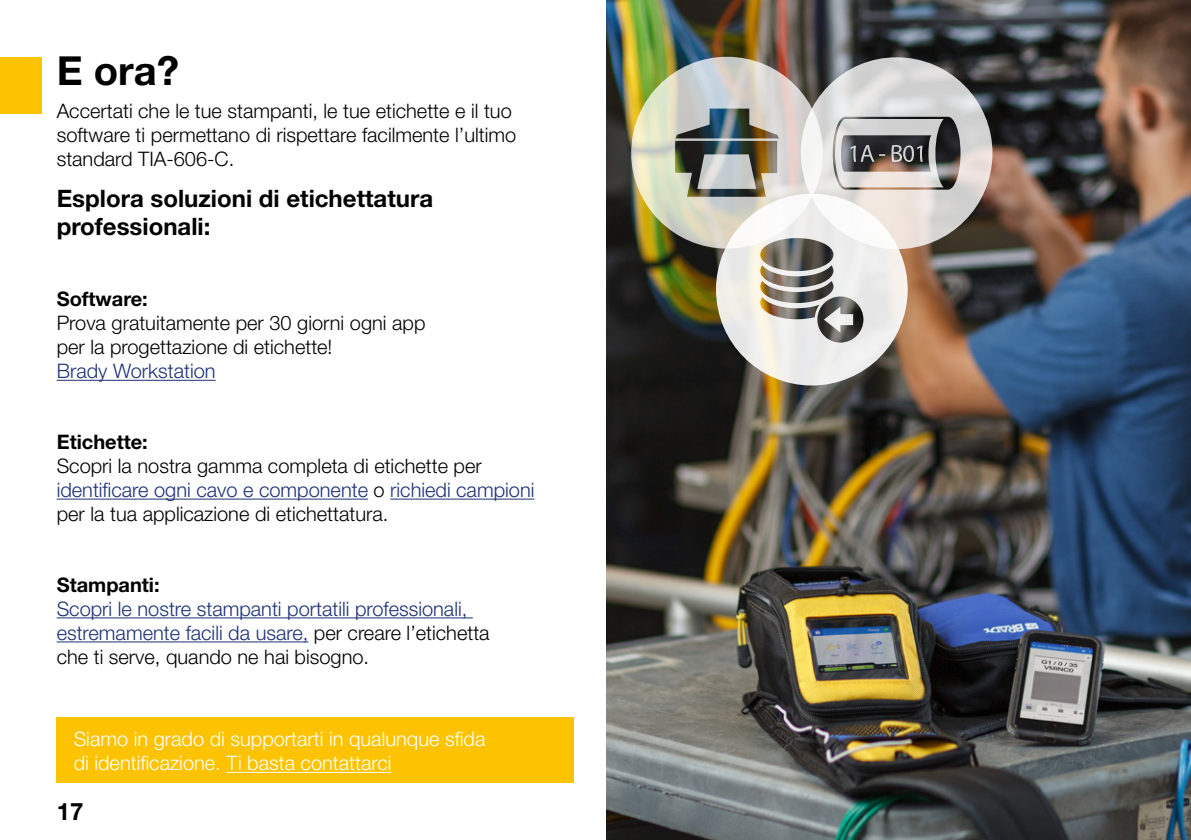
<style>
.page{position:relative;width:1191px;height:840px;background:#fff}
.page>*{position:absolute;margin:0;border:0;box-sizing:border-box;transform-origin:0 0}
.t1{font:700 40px "Helvetica Neue LT Pro";color:#000}
.t2{font:700 24px/28.8px "Helvetica Neue LT Pro";color:#000}
.t3{font:300 20px/24px "Helvetica Neue LT Pro";color:#000}
.t4{font:300 20px/24px "Helvetica Neue LT Pro";color:#1d3176}
.t5{font:300 20px/24px "Helvetica Neue LT Pro";color:#fff}
.t6{font:700 20px "Helvetica Neue LT Pro";color:#000}
.s1{color:#1d3176}
.s2{color:#000}
</style>
<div class="page">
<div style="left:57px;top:717px;width:517px;height:65px;background:#fdc300"></div>
<div style="left:0;top:57px;width:42px;height:56px;background:#fdc300"></div>
<hr style="left:57px;top:379px;width:159px;height:1px;background:#1d3176">
<hr style="left:57px;top:498px;width:311px;height:1px;background:#1d3176">
<hr style="left:390px;top:498px;width:144px;height:1px;background:#1d3176">
<hr style="left:57px;top:617px;width:416px;height:1px;background:#1d3176">
<hr style="left:57px;top:641px;width:251px;height:1px;background:#1d3176">
<hr style="left:226px;top:771px;width:165px;height:1px;background:#fff">
<img style="left:607px;top:0;width:584px;height:839px">
<img style="left:631px;top:57px;width:361px;height:328px">
<h1 class="t1" style="left:57px;top:46px;width:124px">E ora?</h1>
<p class="t3" style="left:57px;top:99px;width:461px">Accertati che le tue stampanti, le tue etichette e il tuo software ti permettano di rispettare facilmente l’ultimo standard TIA-606-C.</p>
<p class="t2" style="left:57px;top:183px;width:378px">Esplora soluzioni di etichettatura professionali:</p>
<p class="t6" style="left:57px;top:286px;width:93px">Software:</p>
<p class="t3" style="left:57px;top:310px;width:370px">Prova gratuitamente per 30 giorni ogni app per la progettazione di etichette!</p>
<p class="t4" style="left:57px;top:358px;width:160px">Brady Workstation</p>
<p class="t6" style="left:57px;top:429px;width:93px">Etichette:</p>
<p class="t3" style="left:57px;top:453px;width:479px">Scopri la nostra gamma completa di etichette per <span class="s1">identificare ogni cavo e componente</span> o <span class="s1">richiedi campioni </span>per la tua applicazione di etichettatura.</p>
<p class="t6" style="left:57px;top:571px;width:104px">Stampanti:</p>
<p class="t4" style="left:57px;top:596px;width:434px">Scopri le nostre stampanti portatili professionali, estremamente facili da usare, <span class="s2">per creare l’etichetta che ti serve, quando ne hai bisogno.</span></p>
<p class="t5" style="left:74px;top:726px;width:413px">Siamo in grado di supportarti in qualunque sfida di identificazione. Ti basta contattarci</p>
<p class="t2" style="left:57px;top:796px;width:28px">17</p>
</div>
